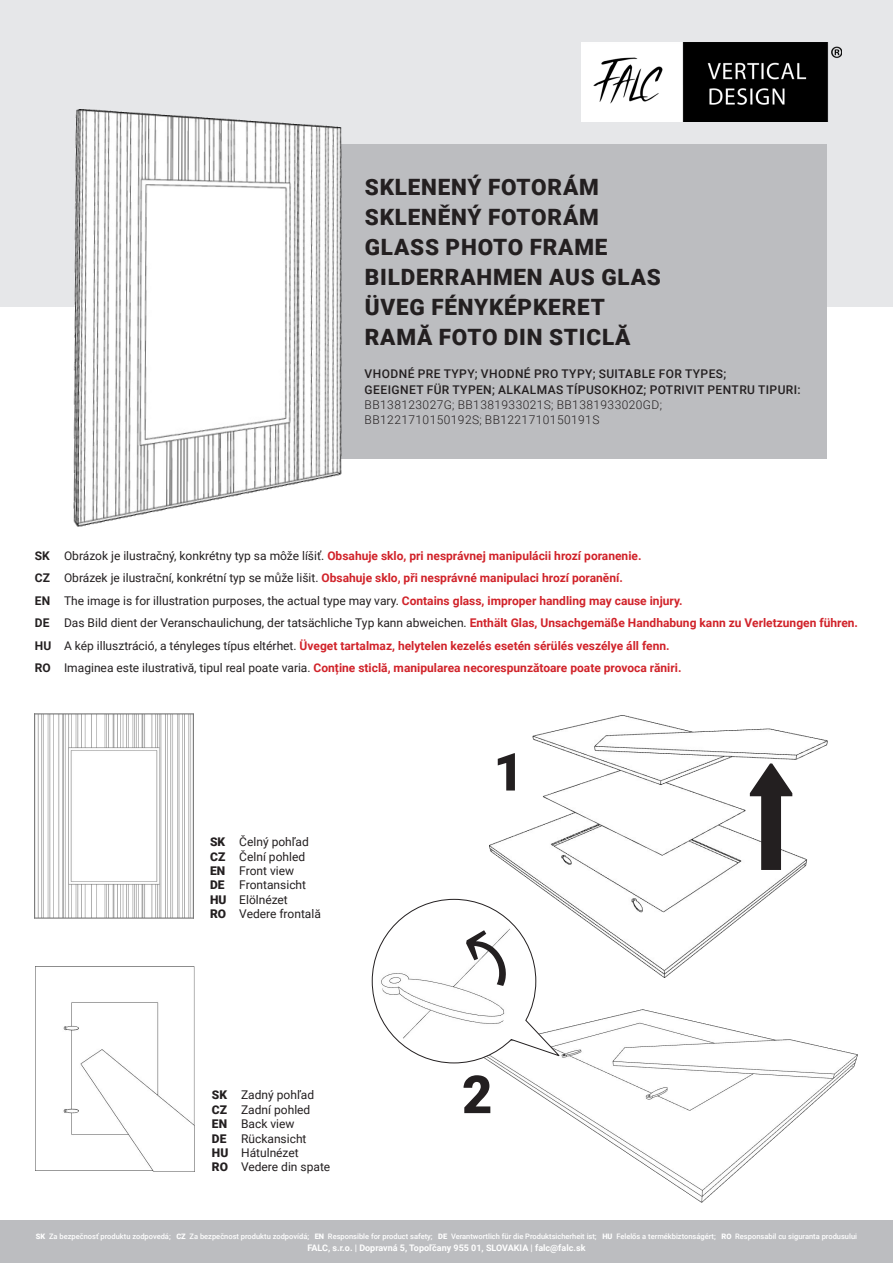
<style>
.page{position:relative;width:893px;height:1263px;background:#fff}
.page>*{position:absolute;margin:0;border:0;box-sizing:border-box;transform-origin:0 0}
.t1{font:87px "DejaVu Math Te X Gyre";color:#231f20;scale:1.47 1}
.t2{font:900 52.5px "Roboto";color:#231f20}
.t3{font:900 22.5px "Roboto";letter-spacing:.035em;color:#231f20}
.t4{font:700 12px "Roboto";color:#d1232a}
.t5{font:12px "Roboto";color:#231f20}
.t6{font:500 12px "Roboto";letter-spacing:.035em;color:#231f20}
.t7{font:300 12px "Roboto";letter-spacing:.035em;color:#231f20}
.t8{font:900 12px "Roboto";color:#231f20}
.t9{font:700 12px "Roboto";color:#231f20}
.t10{font:700 9px "Roboto";color:#fff}
.t11{font:500 7.5px "Roboto";color:#fff}
.s1{font-weight:400;color:#231f20}
.s2{font-weight:700;color:#d1232a}
.s3{font-weight:900}
</style>
<div class="page">
<div style="left:0;top:0;width:893px;height:306px;background:#e6e7e9"></div>
<div style="left:0;top:1220px;width:893px;height:43px;background:#bcbdc0"></div>
<img style="left:582px;top:43px;width:260px;height:78px">
<img style="left:493px;top:1009px;width:365px;height:194px">
<img style="left:489px;top:715px;width:339px;height:263px">
<div style="left:245px;top:144px;width:582px;height:314px;background:#bcbdc0"></div>
<img style="left:74px;top:109px;width:268px;height:417px">
<img style="left:36px;top:966px;width:159px;height:205px">
<img style="left:34px;top:714px;width:159px;height:204px">
<svg style="left:371px;top:898px;width:191px;height:166px"></svg>
<p class="t3" style="left:365px;top:171px;width:235px">SKLENENÝ FOTORÁM</p>
<p class="t3" style="left:365px;top:201px;width:235px">SKLENĚNÝ FOTORÁM</p>
<p class="t3" style="left:365px;top:231px;width:244px">GLASS PHOTO FRAME</p>
<p class="t3" style="left:365px;top:261px;width:298px">BILDERRAHMEN AUS GLAS</p>
<p class="t3" style="left:365px;top:291px;width:242px">ÜVEG FÉNYKÉPKERET</p>
<p class="t3" style="left:365px;top:321px;width:267px">RAMĂ FOTO DIN STICLĂ</p>
<p class="t6" style="left:365px;top:365px;width:363px">VHODNÉ PRE TYPY; VHODNÉ PRO TYPY; SUITABLE FOR TYPES;</p>
<p class="t6" style="left:365px;top:382px;width:437px">GEEIGNET FÜR TYPEN; ALKALMAS TÍPUSOKHOZ; POTRIVIT PENTRU TIPURI:</p>
<p class="t7" style="left:365px;top:397px;width:299px">BB138123027G; BB1381933021S; BB1381933020GD;</p>
<p class="t7" style="left:365px;top:412px;width:236px">BB1221710150192S; BB1221710150191S</p>
<p class="t9" style="left:35px;top:547px;width:17px">SK</p>
<p class="t9" style="left:35px;top:569px;width:17px">CZ</p>
<p class="t9" style="left:35px;top:592px;width:17px">EN</p>
<p class="t9" style="left:35px;top:614px;width:16px">DE</p>
<p class="t9" style="left:35px;top:637px;width:18px">HU</p>
<p class="t9" style="left:35px;top:659px;width:17px">RO</p>
<p class="t4" style="left:64px;top:547px;width:579px"><span class="s1">Obrázok je ilustračný, konkrétny typ sa môže líšiť.</span> Obsahuje sklo, pri nesprávnej manipulácii hrozí poranenie.</p>
<p class="t4" style="left:64px;top:569px;width:560px"><span class="s1">Obrázek je ilustrační, konkrétní typ se může lišit.</span> Obsahuje sklo, při nesprávné manipulaci hrozí poranění.</p>
<p class="t5" style="left:64px;top:592px;width:620px">The image is for illustration purposes, the actual type may vary. <span class="s2">Contains glass, improper handling may cause injury.</span></p>
<p class="t5" style="left:64px;top:614px;width:795px">Das Bild dient der Veranschaulichung, der tatsächliche Typ kann abweichen. <span class="s2">Enthält Glas, Unsachgemäße Handhabung kann zu Verletzungen führen.</span></p>
<p class="t4" style="left:64px;top:637px;width:607px"><span class="s1">A kép illusztráció, a tényleges típus eltérhet.</span> Üveget tartalmaz, helytelen kezelés esetén sérülés veszélye áll fenn.</p>
<p class="t4" style="left:64px;top:659px;width:619px"><span class="s1">Imaginea este ilustrativă, tipul real poate varia.</span> Conține sticlă, manipularea necorespunzătoare poate provoca răniri.</p>
<p class="t8" style="left:210px;top:833px;width:17px">SK</p>
<p class="t8" style="left:210px;top:848px;width:17px">CZ</p>
<p class="t8" style="left:210px;top:862px;width:17px">EN</p>
<p class="t8" style="left:210px;top:877px;width:16px">DE</p>
<p class="t8" style="left:210px;top:891px;width:18px">HU</p>
<p class="t8" style="left:210px;top:905px;width:18px">RO</p>
<p class="t5" style="left:239px;top:833px;width:71px">Čelný pohľad</p>
<p class="t5" style="left:239px;top:848px;width:67px">Čelní pohled</p>
<p class="t5" style="left:239px;top:862px;width:56px">Front view</p>
<p class="t5" style="left:239px;top:877px;width:68px">Frontansicht</p>
<p class="t5" style="left:239px;top:891px;width:50px">Elölnézet</p>
<p class="t5" style="left:239px;top:905px;width:83px">Vedere frontală</p>
<p class="t2" style="left:493px;top:735px;width:32px">1</p>
<p class="t1" style="left:714px;top:880px;width:88px;rotate:-90deg">➡</p>
<p class="t8" style="left:212px;top:1087px;width:17px">SK</p>
<p class="t8" style="left:212px;top:1101px;width:17px">CZ</p>
<p class="t8" style="left:212px;top:1115px;width:17px">EN</p>
<p class="t8" style="left:212px;top:1130px;width:16px">DE</p>
<p class="t8" style="left:212px;top:1144px;width:18px">HU</p>
<p class="t8" style="left:212px;top:1159px;width:18px">RO</p>
<p class="t5" style="left:241px;top:1087px;width:75px">Zadný pohľad</p>
<p class="t5" style="left:241px;top:1101px;width:71px">Zadní pohled</p>
<p class="t5" style="left:241px;top:1115px;width:55px">Back view</p>
<p class="t5" style="left:241px;top:1130px;width:67px">Rückansicht</p>
<p class="t5" style="left:241px;top:1144px;width:59px">Hátulnézet</p>
<p class="t5" style="left:241px;top:1159px;width:91px">Vedere din spate</p>
<p class="t2" style="left:462px;top:1058px;width:32px">2</p>
<p class="t11" style="left:36px;top:1230px;width:823px"><span class="s3">SK</span> Za bezpečnosť produktu zodpovedá; <span class="s3">CZ</span> Za bezpečnost produktu zodpovídá; <span class="s3">EN</span> Responsible for product safety; <span class="s3">DE</span> Verantwortlich für die Produktsicherheit ist; <span class="s3">HU</span> Felelős a termékbiztonságért; <span class="s3">RO</span> Responsabil cu siguranta produsului</p>
<p class="t10" style="left:307px;top:1241px;width:280px">FALC, s.r.o. | Dopravná 5, Topoľčany 955 01, SLOVAKIA | falc@falc.sk</p>
</div>
